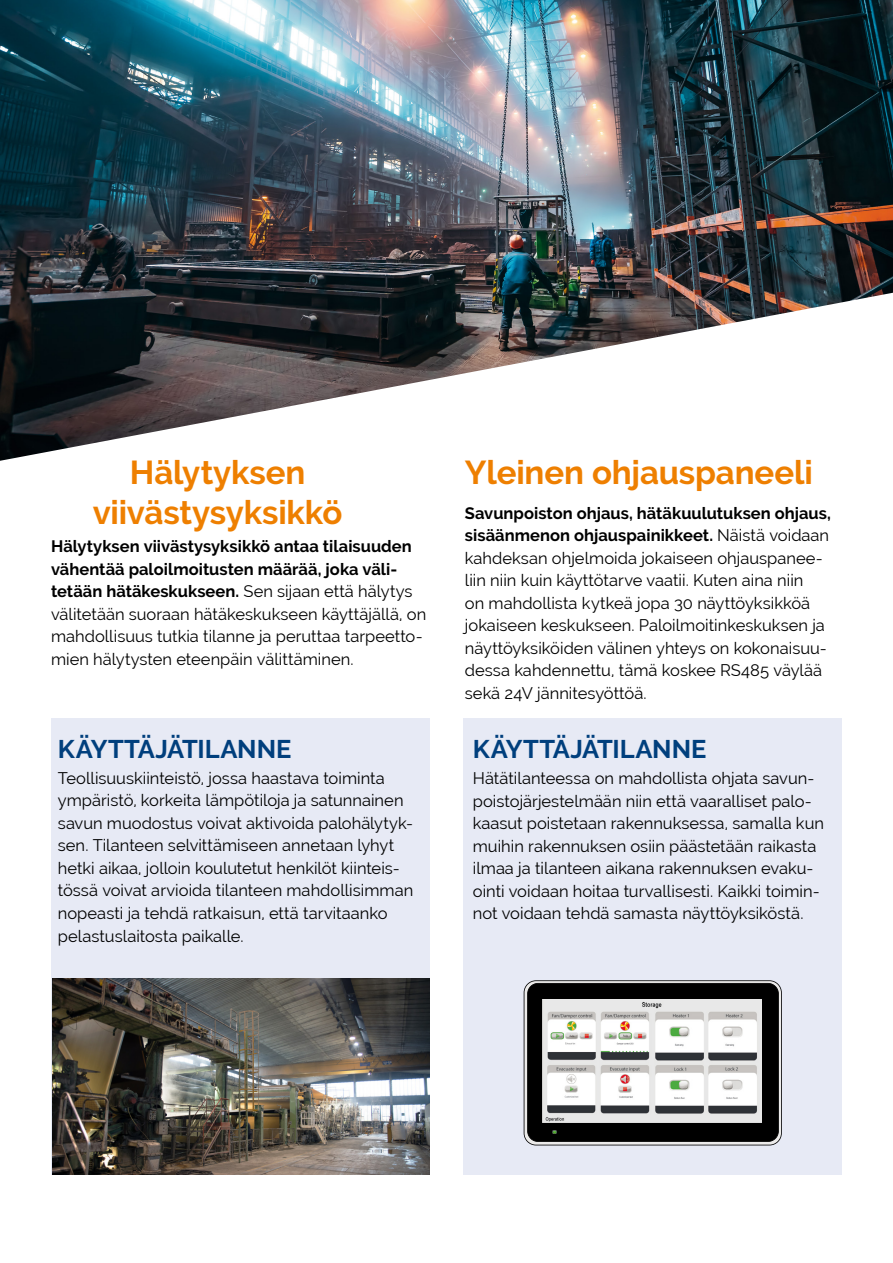
<style>
.page{position:relative;width:893px;height:1263px;background:#fff}
.page>*{position:absolute;margin:0;border:0;box-sizing:border-box;transform-origin:0 0}
.t1{font:700 33px/39.6px "Raleway";letter-spacing:-.005em;color:#ee7f00;text-align:center}
.t2{font:700 25.5px "Raleway";color:#003f7d}
.t3{font:16.5px/22.5px "Raleway";color:#000}
.s1{font-weight:700}
</style>
<div class="page">
<div style="left:463px;top:718px;width:379px;height:457px;background:#e7eaf5"></div>
<div style="left:51px;top:718px;width:378px;height:457px;background:#e7eaf5"></div>
<img style="left:0;top:0;width:893px;height:461px">
<img style="left:52px;top:978px;width:377px;height:197px">
<svg style="left:524px;top:980px;width:258px;height:165px;background:#262626"></svg>
<img style="left:543px;top:999px;width:219px;height:124px">
<h1 class="t1" style="left:93px;top:453px;width:251px">Hälytyksen viivästysyksikkö</h1>
<h1 class="t1" style="left:465px;top:453px;width:349px">Yleinen ohjauspaneeli</h1>
<p class="t3" style="left:465px;top:502px;width:368px"><span class="s1">Savunpoiston ohjaus, hätäkuulutuksen ohjaus, sisäänmenon ohjauspainikkeet.</span> Näistä voidaan kahdeksan ohjelmoida jokaiseen ohjauspanee&shy;liin niin kuin käyttötarve vaatii. Kuten aina niin<br>on mahdollista kytkeä jopa 30 näyttöyksikköä jokaiseen keskukseen. Paloilmoitinkeskuksen ja näyttöyksiköiden välinen yhteys on kokonaisuu&shy;dessa kahdennettu, tämä koskee RS485 väylää sekä 24V jännitesyöttöä.</p>
<p class="t3" style="left:51px;top:535px;width:377px"><span class="s1">Hälytyksen viivästysyksikkö antaa tilaisuuden vähentää paloilmoitusten määrää, joka väli&shy;tetään hätäkeskukseen.</span> Sen sijaan että hälytys välitetään suoraan hätäkeskukseen käyttäjällä, on mahdollisuus tutkia tilanne ja peruttaa tarpeetto&shy;mien hälytysten eteenpäin välittäminen.</p>
<h2 class="t2" style="left:58px;top:734px;width:235px">KÄYTTÄJÄTILANNE</h2>
<h2 class="t2" style="left:473px;top:734px;width:235px">KÄYTTÄJÄTILANNE</h2>
<p class="t3" style="left:58px;top:767px;width:357px">Teollisuuskiinteistö, jossa haastava toiminta ympäristö, korkeita lämpötiloja ja satunnainen savun muodostus voivat aktivoida palohälytyk&shy;sen. Tilanteen selvittämiseen annetaan lyhyt hetki aikaa, jolloin koulutetut henkilöt kiinteis&shy;tössä voivat arvioida tilanteen mahdollisimman nopeasti ja tehdä ratkaisun, että tarvitaanko pelastuslaitosta paikalle.</p>
<p class="t3" style="left:473px;top:767px;width:353px">Hätätilanteessa on mahdollista ohjata savun&shy;poistojärjestelmään niin että vaaralliset palo&shy;kaasut poistetaan rakennuksessa, samalla kun muihin rakennuksen osiin päästetään raikasta ilmaa ja tilanteen aikana rakennuksen evaku&shy;ointi voidaan hoitaa turvallisesti. Kaikki toimin&shy;not voidaan tehdä samasta näyttöyksiköstä.</p>
</div>
